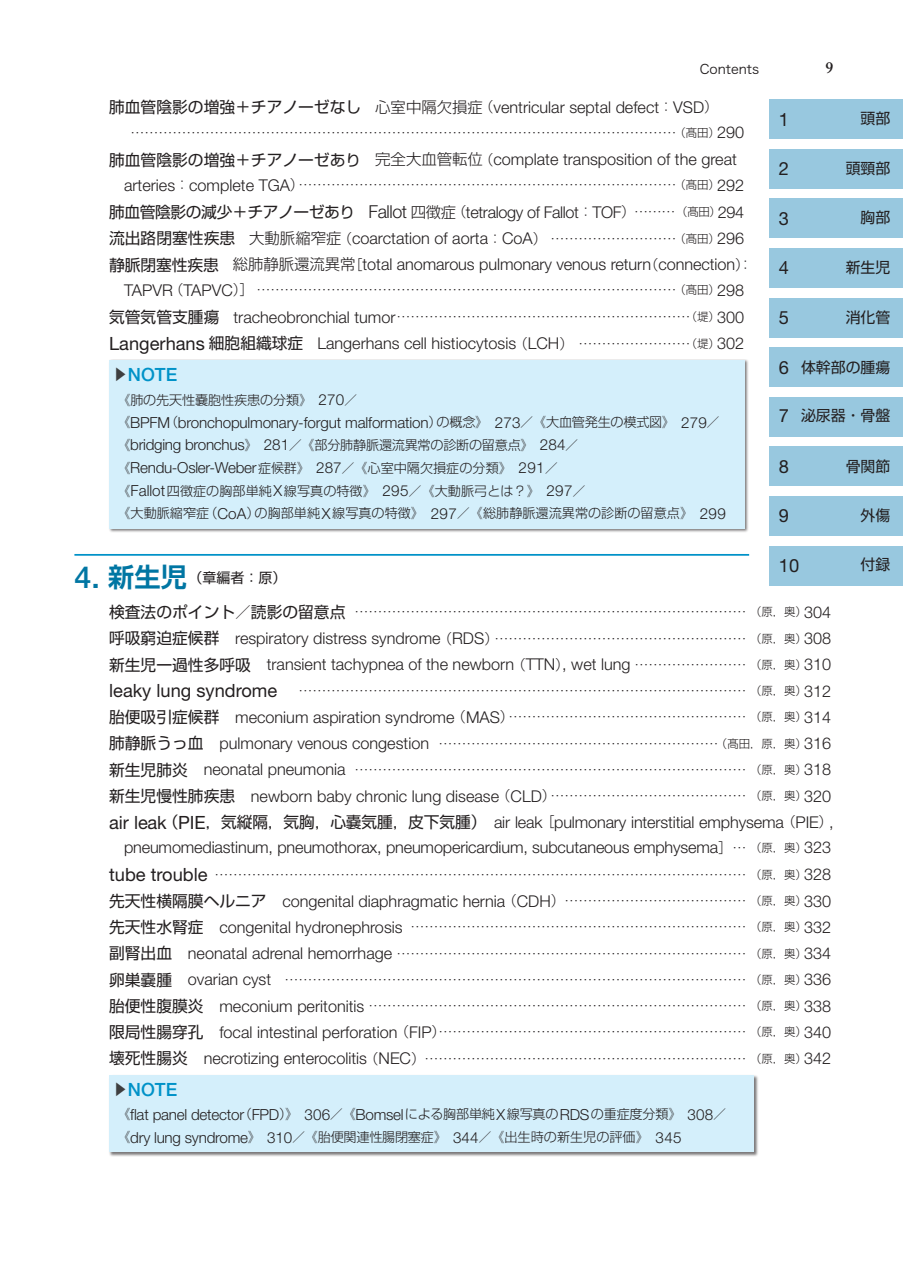
<style>
.page{position:relative;width:903px;height:1275px;background:#fff}
.page>*{position:absolute;margin:0;border:0;box-sizing:border-box;transform-origin:0 0}
.t1{font:500 18.2px "Helvetica Neue LT Std";color:#0092c8}
.t2{font:18.2px "Helvetica Neue LT Std";color:#231f20}
.t3{font:300 16.28px/26.2px "Helvetica Neue LT Std";color:#231f20}
.t4{font:300 15.22px "Helvetica Neue LT Std";letter-spacing:-.015em;color:#231f20}
.t5{font:14.88px "Shin Go Pro";color:#231f20}
.t6{font:300 14px/26.2px "Shin Go Pro";color:#231f20}
.t7{font:14px "Shin Go Pro";color:#231f20}
.t8{font:300 13.12px/22.8px "Shin Go Pro";color:#231f20}
.t9{font:300 13.12px "Shin Go Pro";letter-spacing:-.02em;color:#231f20}
.t10{font:13.12px "Hira Kaku Pro W3";color:#231f20}
.s1{font-family:"Shin Go Pro";font-weight:400;font-size:15.75px}
.s2{font-family:"Shin Go Pro";font-size:15.4px}
.s3{font-family:"Shin Go Pro";font-size:14px}
.s4{font-size:11.38px}
.s5{font-family:"Helvetica Neue LT Std";font-size:16.28px}
.s6{font-size:17.85px}
.s7{font-family:"Shin Go Pro";font-size:11.38px}
.s8{font-weight:400;font-size:18.2px}
.s9{font-family:"Shin Go Pro De";font-weight:700;font-size:15.05px;color:#3e3e3f}
.s10{font-family:"Helvetica Neue LT Std";font-size:15.22px}
.s11{font-family:"Shin Go Pro";font-size:13.12px}
.s12{font-family:"Helvetica Neue LT Std";font-size:18.2px}
.s13{font-family:"Helvetica Neue LT Std";font-weight:500;font-size:30.45px;color:#0076a3}
.s14{font-family:"Shin Go Pro De";font-weight:700;font-size:26.25px;color:#0076a3}
.s15{font-weight:400;font-size:15.75px}
.s16{font-family:"Helvetica Neue LT Std";font-weight:400;font-size:18.2px}
</style>
<div class="page">
<div style="left:769px;top:99px;width:134px;height:40px;background:#98c8df"></div>
<div style="left:769px;top:149px;width:134px;height:40px;background:#98c8df"></div>
<div style="left:769px;top:198px;width:134px;height:40px;background:#98c8df"></div>
<div style="left:769px;top:248px;width:134px;height:40px;background:#98c8df"></div>
<div style="left:769px;top:298px;width:134px;height:39px;background:#98c8df"></div>
<div style="left:769px;top:347px;width:134px;height:40px;background:#98c8df"></div>
<div style="left:769px;top:397px;width:134px;height:40px;background:#98c8df"></div>
<div style="left:769px;top:446px;width:134px;height:40px;background:#98c8df"></div>
<div style="left:769px;top:496px;width:134px;height:40px;background:#98c8df"></div>
<div style="left:769px;top:546px;width:134px;height:39px;background:#98c8df"></div>
<div style="left:109px;top:1075px;width:650px;height:82px;background:#231f20;opacity:.6"></div>
<div style="left:109px;top:1075px;width:645px;height:77px;background:#d4effb"></div>
<div style="left:109px;top:359px;width:640px;height:174px;background:#231f20;opacity:.6"></div>
<div style="left:109px;top:360px;width:635px;height:168px;background:#d4effb"></div>
<hr style="left:74px;top:554px;width:675px;height:2px;background:#0092c8">
<p class="t10" style="left:700px;top:57px;width:61px">Contents</p>
<p class="t3" style="left:109px;top:94px;width:611px"><span class="s1">肺血管陰影の増強＋チアノーゼなし</span> <span class="s2">心室中隔欠損症</span><span class="s3">（</span>ventricular septal defect<span class="s3">：</span>VSD<span class="s3">）</span></p>
<p class="t6" style="left:130px;top:118px;width:615px">………………………………………………………………………………………………………<span class="s4">（髙田）</span><span class="s5">290</span></p>
<p class="t3" style="left:109px;top:146px;width:629px"><span class="s1">肺血管陰影の増強＋チアノーゼあり</span> <span class="s2">完全大血管転位</span><span class="s3">（</span>complate transposition of the great</p>
<p class="t6" style="left:124px;top:170px;width:622px"><span class="s5">arteries</span>：<span class="s5">complete TGA</span>）………………………………………………………………………<span class="s4">（髙田）</span><span class="s5">292</span></p>
<p class="t3" style="left:109px;top:199px;width:645px"><span class="s1">肺血管陰影の減少＋チアノーゼあり</span> <span class="s6">Fallot</span> <span class="s2">四徴症</span><span class="s3">（</span>tetralogy of Fallot<span class="s3">：</span>TOF<span class="s3">）………</span><span class="s7">（髙田）</span>294<span class="s1">流出路閉塞性疾患</span> <span class="s2">大動脈縮窄症</span><span class="s3">（</span>coarctation of aorta<span class="s3">：</span>CoA<span class="s3">） ………………………</span><span class="s7">（髙田）</span>296<span class="s1">静脈閉塞性疾患</span> <span class="s2">総肺静脈還流異常</span><span class="s3">［</span>total anomarous pulmonary venous return<span class="s3">（</span>connection<span class="s3">）：</span></p>
<p class="t6" style="left:124px;top:275px;width:622px"><span class="s5">TAPVR</span>（<span class="s5">TAPVC</span>）］ ………………………………………………………………………………<span class="s4">（髙田）</span><span class="s5">298</span></p>
<p class="t3" style="left:109px;top:304px;width:636px"><span class="s1">気管気管支腫瘍</span> tracheobronchial tumor<span class="s3">………………………………………………………</span><span class="s7">（堤）</span>300<br><span class="s8">Langerhans</span> <span class="s1">細胞組織球症</span> Langerhans cell histiocytosis <span class="s3">（</span>LCH<span class="s3">） ……………………</span><span class="s7">（堤）</span>302</p>
<p class="t1" style="left:113px;top:364px;width:66px"><span class="s9">▶</span>NOTE</p>
<p class="t8" style="left:117px;top:387px;width:241px">《肺の先天性嚢胞性疾患の分類》　<span class="s10">270</span>／</p>
<p class="t4" style="left:117px;top:413px;width:604px"><span class="s11">《</span>BPFM<span class="s11">（</span>bronchopulmonary-forgut malformation<span class="s11">）の概念》　</span>273<span class="s11">／《大血管発生の模式図》　</span>279<span class="s11">／</span></p>
<p class="t9" style="left:117px;top:434px;width:462px">《<span class="s10">bridging bronchus</span>》　<span class="s10">281</span>／《部分肺静脈還流異常の診断の留意点》　<span class="s10">284</span>／</p>
<p class="t4" style="left:117px;top:458px;width:442px"><span class="s11">《</span>Rendu-Osler-Weber<span class="s11">症候群》　</span>287<span class="s11">／《心室中隔欠損症の分類》　</span>291<span class="s11">／</span></p>
<p class="t8" style="left:117px;top:478px;width:610px">《<span class="s10">Fallot</span>四徴症の胸部単純<span class="s10">X</span>線写真の特徴》　<span class="s10">295</span>／《大動脈弓とは？》　<span class="s10">297</span>／<br>《大動脈縮窄症（<span class="s10">CoA</span>）の胸部単純<span class="s10">X</span>線写真の特徴》　<span class="s10">297</span>／《総肺静脈還流異常の診断の留意点》　<span class="s10">299</span></p>
<p class="t2" style="left:779px;top:108px;width:12px">1</p>
<p class="t5" style="left:860px;top:106px;width:31px">頭部</p>
<p class="t2" style="left:779px;top:158px;width:12px">2</p>
<p class="t5" style="left:846px;top:156px;width:46px">頭頸部</p>
<p class="t2" style="left:779px;top:207px;width:12px">3</p>
<p class="t5" style="left:860px;top:205px;width:31px">胸部</p>
<p class="t2" style="left:779px;top:257px;width:12px">4</p>
<p class="t5" style="left:846px;top:255px;width:46px">新生児</p>
<p class="t2" style="left:779px;top:307px;width:12px">5</p>
<p class="t5" style="left:846px;top:305px;width:46px">消化管</p>
<p class="t5" style="left:779px;top:355px;width:113px"><span class="s12">6</span> 体幹部の腫瘍</p>
<p class="t5" style="left:779px;top:404px;width:113px"><span class="s12">7</span> 泌尿器・骨盤</p>
<p class="t2" style="left:779px;top:455px;width:12px">8</p>
<p class="t5" style="left:846px;top:454px;width:46px">骨関節</p>
<p class="t2" style="left:779px;top:505px;width:12px">9</p>
<p class="t5" style="left:860px;top:503px;width:31px">外傷</p>
<p class="t2" style="left:779px;top:555px;width:22px">10</p>
<p class="t5" style="left:860px;top:552px;width:31px">付録</p>
<p class="t7" style="left:74px;top:566px;width:214px"><span class="s13">4.</span> <span class="s14">新生児</span>（章編者：原）</p>
<p class="t6" style="left:109px;top:597px;width:723px"><span class="s15">検査法のポイント／読影の留意点</span> ………………………………………………………………………… <span class="s4">（原，奥）</span><span class="s5">304</span></p>
<p class="t3" style="left:109px;top:625px;width:723px"><span class="s1">呼吸窮迫症候群　</span>respiratory distress syndrome <span class="s3">（</span>RDS<span class="s3">）………………………………………………</span> <span class="s7">（原，奥）</span>308<span class="s1">新生児一過性多呼吸　</span>transient tachypnea of the newborn <span class="s3">（</span>TTN<span class="s3">）</span>, wet lung <span class="s3">……………………</span> <span class="s7">（原，奥）</span>310</p>
<p class="t6" style="left:109px;top:676px;width:723px"><span class="s16">leaky lung syndrome</span> …………………………………………………………………………………… <span class="s4">（原，奥）</span><span class="s5">312</span></p>
<p class="t3" style="left:109px;top:703px;width:723px"><span class="s1">胎便吸引症候群　</span>meconium aspiration syndrome <span class="s3">（</span>MAS<span class="s3">）……………………………………………</span> <span class="s7">（原，奥）</span>314<span class="s1">肺静脈うっ血　</span>pulmonary venous congestion <span class="s3">……………………………………………………</span><span class="s7">（髙田，原，奥）</span>316</p>
<p class="t6" style="left:109px;top:755px;width:723px"><span class="s15">新生児肺炎　</span><span class="s5">neonatal pneumonia</span> ………………………………………………………………………… <span class="s4">（原，奥）</span><span class="s5">318</span></p>
<p class="t3" style="left:109px;top:782px;width:726px;line-height:25.7px;text-align:right"><span class="s1">新生児慢性肺疾患　</span>newborn baby chronic lung disease <span class="s3">（</span>CLD<span class="s3">）……………………………………</span> <span class="s7">（原，奥）</span>320 <span class="s8">air leak</span><span class="s1">（</span><span class="s8">PIE</span><span class="s1">，気縦隔，気胸，心嚢気腫，皮下気腫）　</span>air leak <span class="s3">［</span>pulmonary interstitial emphysema <span class="s3">（</span>PIE<span class="s3">）</span>, pneumomediastinum, pneumothorax, pneumopericardium, subcutaneous emphysema<span class="s3">］…</span> <span class="s7">（原，奥）</span>323</p>
<p class="t6" style="left:109px;top:860px;width:723px"><span class="s16">tube trouble</span> …………………………………………………………………………………………………… <span class="s4">（原，奥）</span><span class="s5">328</span></p>
<p class="t3" style="left:109px;top:887px;width:723px;text-align:justify"><span class="s1">先天性横隔膜ヘルニア　</span>congenital diaphragmatic hernia <span class="s3">（</span>CDH<span class="s3">）…………………………………</span> <span class="s7">（原，奥）</span>330<span class="s1">先天性水腎症　</span>congenital hydronephrosis <span class="s3">………………………………………………………………</span> <span class="s7">（原，奥）</span>332<span class="s1">副腎出血　</span>neonatal adrenal hemorrhage <span class="s3">…………………………………………………………………</span> <span class="s7">（原，奥）</span>334</p>
<p class="t6" style="left:109px;top:965px;width:723px"><span class="s15">卵巣嚢腫　</span><span class="s5">ovarian cyst</span> ……………………………………………………………………………………… <span class="s4">（原，奥）</span><span class="s5">336</span><span class="s15">胎便性腹膜炎　</span><span class="s5">meconium peritonitis</span> ……………………………………………………………………… <span class="s4">（原，奥）</span><span class="s5">338</span></p>
<p class="t3" style="left:109px;top:1018px;width:723px"><span class="s1">限局性腸穿孔　</span>focal intestinal perforation <span class="s3">（</span>FIP<span class="s3">）…………………………………………………………</span> <span class="s7">（原，奥）</span>340<span class="s1">壊死性腸炎　</span>necrotizing enterocolitis <span class="s3">（</span>NEC<span class="s3">）……………………………………………………………</span> <span class="s7">（原，奥）</span>342</p>
<p class="t1" style="left:113px;top:1079px;width:66px"><span class="s9">▶</span>NOTE</p>
<p class="t4" style="left:117px;top:1105px;width:610px"><span class="s11">《</span>flat panel detector<span class="s11">（</span>FPD<span class="s11">）》　</span>306<span class="s11">／《</span>Bomsel<span class="s11">による胸部単純</span>X<span class="s11">線写真の</span>RDS<span class="s11">の重症度分類》　</span>308<span class="s11">／</span></p>
<p class="t8" style="left:117px;top:1124px;width:566px">《<span class="s10">dry lung syndrome</span>》　<span class="s10">310</span>／《胎便関連性腸閉塞症》　<span class="s10">344</span>／《出生時の新生児の評価》　<span class="s10">345</span></p>
</div>
